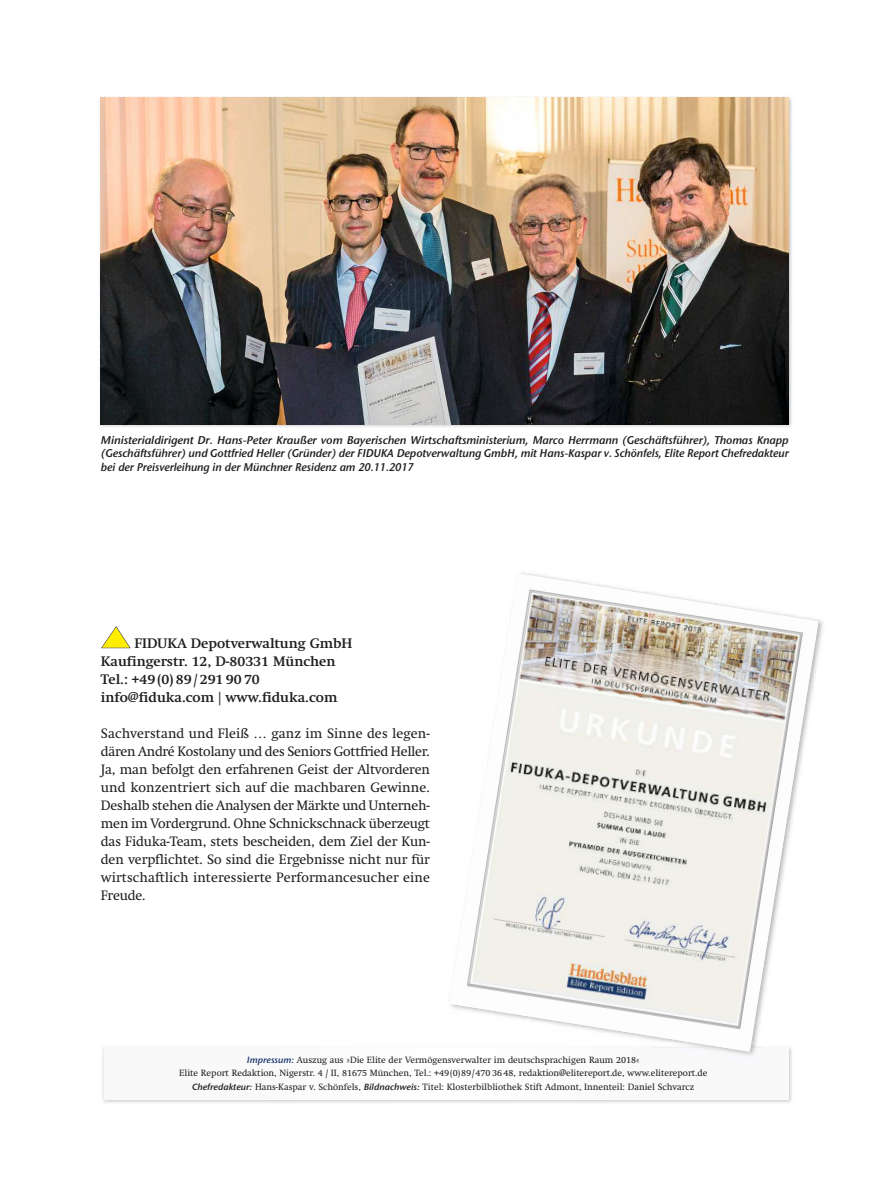
<style>
.page{position:relative;width:893px;height:1191px;background:#fff}
.page>*{position:absolute;margin:0;border:0;box-sizing:border-box;transform-origin:0 0}
.t1{font:13.5px/18px "Swift";letter-spacing:.01em;color:#1f1f1e;text-align:justify}
.t2{font:700 13.5px/18px "Swift";color:#1f1f1e}
.t3{font:11.25px/13.5px "Stone Sans Sem ITCTT Semi Ita";letter-spacing:-.01em;color:#1f1f1e;text-align:justify}
.t4{font:9px/13.5px "Swift";color:#1f1f1e;text-align:center}
.s1{font-family:"Stone Sans Sem ITCTT Semi Ita";color:#1b386e}
.s2{font-family:"Stone Sans Sem ITCTT Semi Ita"}
</style>
<div class="page">
<img style="left:101px;top:98px;width:688px;height:326px">
<img style="left:102px;top:1048px;width:690px;height:55px">
<div style="left:104px;top:1047px;width:685px;height:52px;background:#fafafa"></div>
<svg style="left:101px;top:626px;width:30px;height:22px"></svg>
<img style="left:725px;top:1051px;width:30px;height:4px">
<img style="left:450px;top:573px;width:368px;height:478px">
<p class="t3" style="left:101px;top:432px;width:689px">Ministerialdirigent Dr. Hans-Peter Kraußer vom Bayerischen Wirtschaftsministerium, Marco Herrmann (Geschäftsführer), Thomas Knapp (Geschäftsführer) und Gottfried Heller (Gründer) der FIDUKA Depotverwaltung GmbH, mit Hans-Kaspar v. Schönfels, Elite Report Chefredakteur bei der Preisverleihung in der Münchner Residenz am 20.11.2017</p>
<p class="t2" style="left:101px;top:636px;width:253px;text-indent:34px">FIDUKA Depotverwaltung GmbH<br>Kaufingerstr. 12, D-80331 München<br>Tel.: +49 (0) 89 / 291 90 70 info@fiduka.com | www.fiduka.com</p>
<p class="t1" style="left:101px;top:726px;width:331px">Sachverstand und Fleiß … ganz im Sinne des legen&shy;dären André Kostolany und des Seniors Gottfried Heller.<br>Ja, man befolgt den erfahrenen Geist der Altvorderen und konzentriert sich auf die machbaren Gewinne.<br>Deshalb stehen die Analysen der Märkte und Unterneh&shy;men im Vordergrund. Ohne Schnickschnack überzeugt das Fiduka-Team, stets bescheiden, dem Ziel der Kun&shy;den verpflichtet. So sind die Ergebnisse nicht nur für wirtschaftlich interessierte Performancesucher eine Freude.</p>
<p class="t4" style="left:179px;top:1053px;width:530px"><span class="s1">Impressum:</span> Auszug aus »Die Elite der Vermögensverwalter im deutschsprachigen Raum 2018«<br>Elite Report Redaktion, Nigerstr. 4 / II, 81675 München, Tel.: +49(0)89/470 36 48, redaktion@elitereport.de, www.elitereport.de<br><span class="s2">Chefredakteur:</span> Hans-Kaspar v. Schönfels, <span class="s2">Bildnachweis:</span> Titel: Klosterbilbliothek Stift Admont, Innenteil: Daniel Schvarcz</p>
</div>
